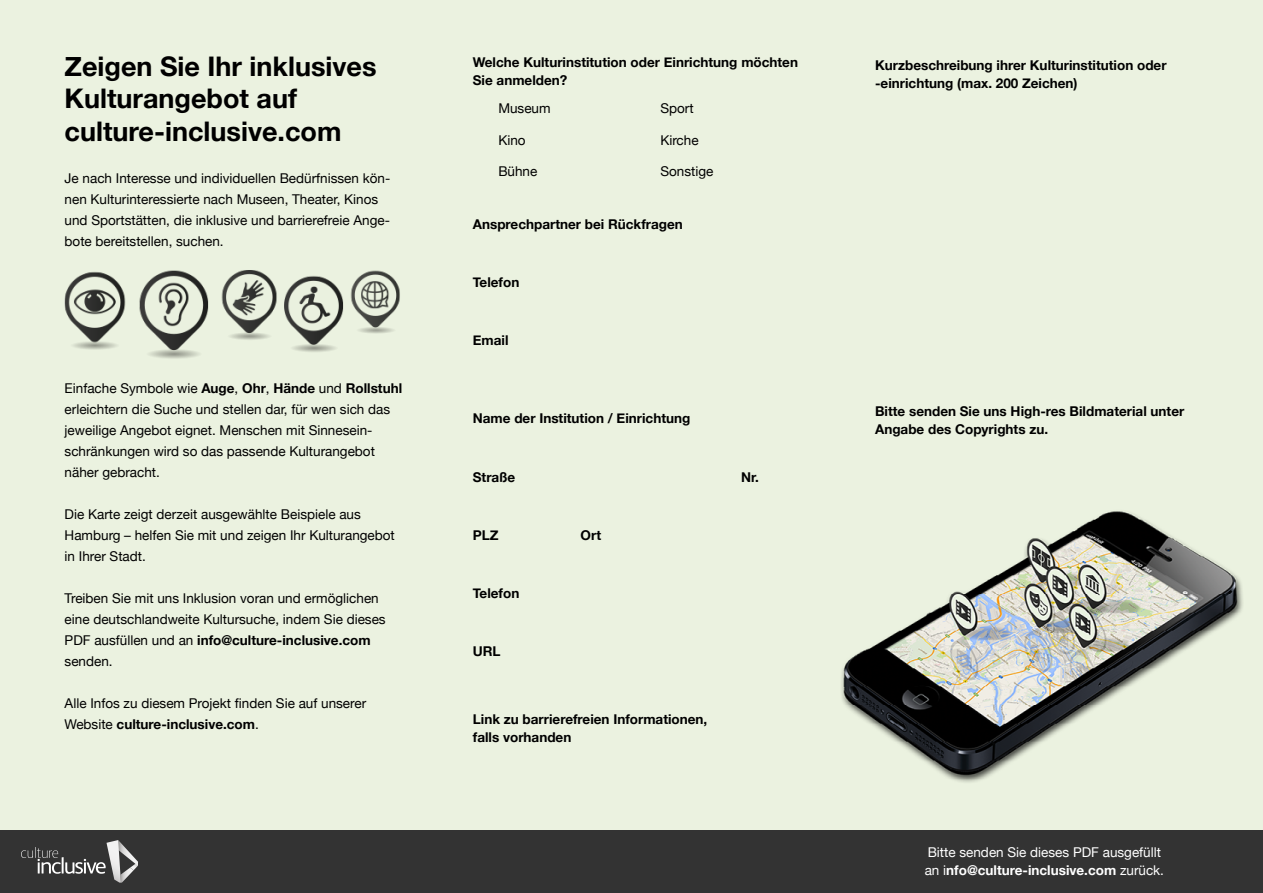
<style>
.page{position:relative;width:1263px;height:893px;background:#ebf2e0}
.page>*{position:absolute;margin:0;border:0;box-sizing:border-box;transform-origin:0 0}
.t1{font:700 27px/32.4px "Helvetica Neue";color:#000}
.t2{font:13.5px/21px "Helvetica Neue";color:#000}
.t3{font:700 13.5px/18px "Helvetica Neue";color:#000}
.t4{font:13.5px/18px "Helvetica Neue";color:#fff}
.s1{font-weight:700}
</style>
<div class="page">
<div style="left:0;top:831px;width:1263px;height:62px;background:#333"></div>
<img style="left:64px;top:270px;width:336px;height:89px">
<img style="left:841px;top:511px;width:402px;height:272px">
<svg style="left:21px;top:840px;width:117px;height:43px"></svg>
<h1 class="t1" style="left:65px;top:51px;width:313px">Zeigen Sie Ihr inklusives<br>Kulturangebot auf culture-inclusive.com</h1>
<p class="t2" style="left:65px;top:168px;width:327px">Je nach Interesse und individuellen Bedürfnissen kön&shy;nen Kulturinteressierte nach Museen, Theater, Kinos und Sportstätten, die inklusive und barrierefreie Ange&shy;bote bereitstellen, suchen.</p>
<p class="t2" style="left:65px;top:378px;width:339px">Einfache Symbole wie <span class="s1">Auge</span>, <span class="s1">Ohr</span>, <span class="s1">Hände</span> und <span class="s1">Rollstuhl </span>erleichtern die Suche und stellen dar, für wen sich das jeweilige Angebot eignet. Menschen mit Sinnesein&shy;schränkungen wird so das passende Kulturangebot näher gebracht.</p>
<p class="t2" style="left:65px;top:504px;width:332px">Die Karte zeigt derzeit ausgewählte Beispiele aus<br>Hamburg – helfen Sie mit und zeigen Ihr Kulturangebot in Ihrer Stadt.</p>
<p class="t2" style="left:65px;top:588px;width:323px">Treiben Sie mit uns Inklusion voran und ermöglichen eine deutschlandweite Kultursuche, indem Sie dieses PDF ausfüllen und an <span class="s1">info@culture-inclusive.com </span>senden.</p>
<p class="t2" style="left:65px;top:693px;width:303px">Alle Infos zu diesem Projekt finden Sie auf unserer<br>Website <span class="s1">culture-inclusive.com</span>.</p>
<p class="t3" style="left:473px;top:53px;width:327px">Welche Kulturinstitution oder Einrichtung möchten<br>Sie anmelden?</p>
<p class="t2" style="left:498px;top:99px;width:54px">Museum</p>
<p class="t2" style="left:498px;top:130px;width:29px">Kino</p>
<p class="t2" style="left:498px;top:162px;width:41px">Bühne</p>
<p class="t2" style="left:660px;top:99px;width:35px">Sport</p>
<p class="t2" style="left:660px;top:130px;width:40px">Kirche</p>
<p class="t2" style="left:660px;top:162px;width:55px">Sonstige</p>
<p class="t3" style="left:473px;top:215px;width:212px">Ansprechpartner bei Rückfragen</p>
<p class="t3" style="left:473px;top:273px;width:48px">Telefon</p>
<p class="t3" style="left:473px;top:331px;width:37px">Email</p>
<p class="t3" style="left:473px;top:410px;width:219px">Name der Institution / Einrichtung</p>
<p class="t3" style="left:473px;top:468px;width:44px">Straße</p>
<p class="t3" style="left:741px;top:468px;width:19px">Nr.</p>
<p class="t3" style="left:473px;top:526px;width:27px">PLZ</p>
<p class="t3" style="left:581px;top:526px;width:22px">Ort</p>
<p class="t3" style="left:473px;top:584px;width:48px">Telefon</p>
<p class="t3" style="left:473px;top:642px;width:29px">URL</p>
<p class="t3" style="left:473px;top:711px;width:236px">Link zu barrierefreien Informationen, falls vorhanden</p>
<p class="t3" style="left:875px;top:56px;width:293px">Kurzbeschreibung ihrer Kulturinstitution oder -einrichtung (max. 200 Zeichen)</p>
<p class="t3" style="left:875px;top:402px;width:311px">Bitte senden Sie uns High-res Bildmaterial unter<br>Angabe des Copyrights zu.</p>
<p class="t4" style="left:925px;top:844px;width:241px">Bitte senden Sie dieses PDF ausgefüllt an i<span class="s1">nfo@culture-inclusive.com</span> zurück.</p>
</div>
